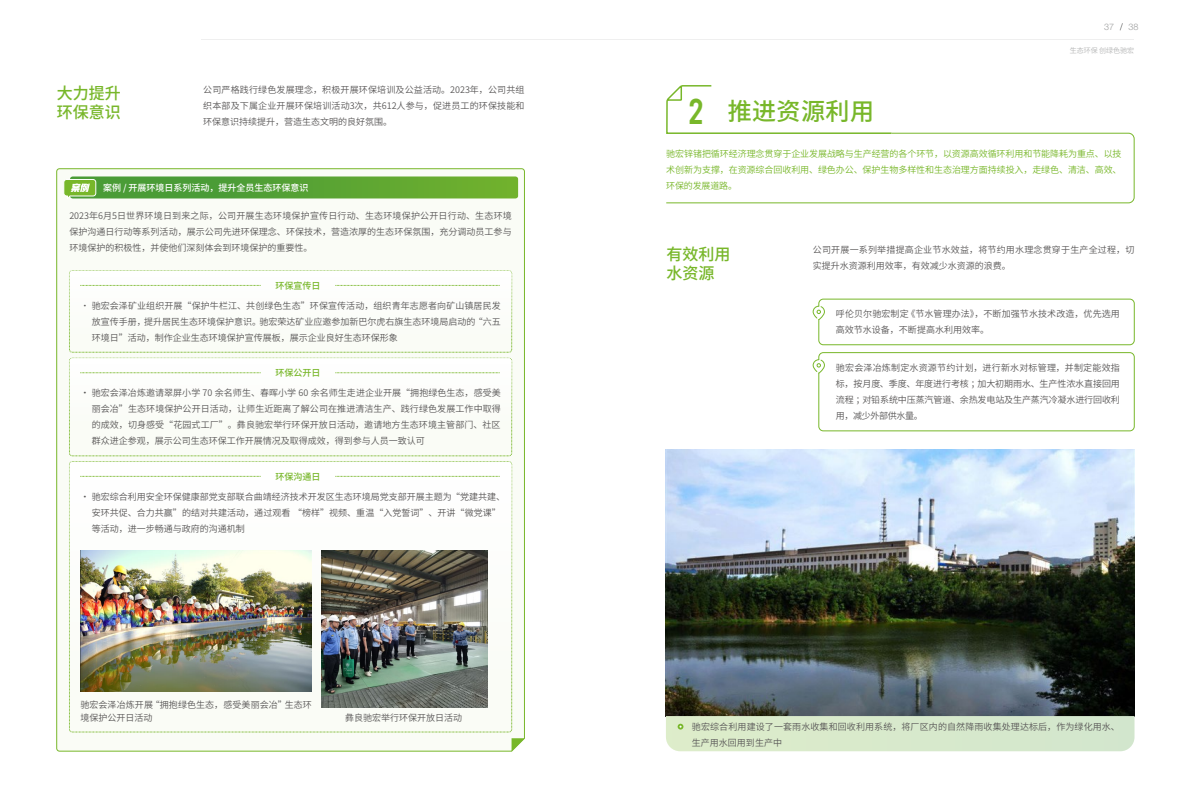
<style>
.page{position:relative;width:1191px;height:808px;background:#fff}
.page>*{position:absolute;margin:0;border:0;box-sizing:border-box;transform-origin:0 0}
.t1{font:500 24px "Source Han Sans CN";letter-spacing:.02em;color:#78b72a}
.t2{font:500 16px/19.2px "Source Han Sans CN";color:#78b72a}
.t3{font:9px/16px "Source Han Sans CN";color:#595757;text-align:justify}
.t4{font:9px/16px "Source Han Sans CN";letter-spacing:-.005em;color:#78b72a;text-align:justify}
.t5{font:9px/16px "Source Han Sans CN";letter-spacing:.02em;color:#595757}
.t6{font:500 9px "Source Han Sans CN";color:#fff}
.t7{font:500 9px "Source Han Sans CN";color:#78b72a}
.t8{font:300 9px "Helvetica Neue LT Std";color:#9fa0a0}
.t9{font:7px "Source Han Sans CN";color:#b5b6b6}
.s1{font-weight:300}
.s2{font-family:"Bebas";font-weight:400;font-size:28.6px}
</style>
<div class="page">
<svg style="left:666px;top:85px;width:468px;height:118px"></svg>
<svg style="left:56px;top:168px;width:469px;height:583px"></svg>
<svg style="left:63px;top:176px;width:455px;height:24px;background:#6aad47"></svg>
<svg style="left:69px;top:271px;width:455px;height:480px"></svg>
<img style="left:80px;top:550px;width:232px;height:141px">
<img style="left:321px;top:550px;width:166px;height:157px">
<div style="left:818px;top:299px;width:316px;height:46px;border:1px solid #78b72a;border-radius:5px"></div>
<svg style="left:812px;top:306px;width:13px;height:14px"></svg>
<div style="left:818px;top:352px;width:316px;height:79px;border:1px solid #78b72a;border-radius:5px"></div>
<svg style="left:812px;top:359px;width:13px;height:14px"></svg>
<img style="left:666px;top:449px;width:468px;height:267px">
<div style="left:666px;top:716px;width:468px;height:35px;background:#d8e9cc"></div>
<hr style="left:202px;top:39px;width:932px;height:1px;background:#efefef">
<h2 class="t2" style="left:57px;top:84px;width:65px">大力提升环保意识</h2>
<p class="t3" style="left:203px;top:82px;width:323px">公司严格践行绿色发展理念，积极开展环保培训及公益活动。2023年，公司共组织本部及下属企业开展环保培训活动3次，共612人参与，促进员工的环保技能和环保意识持续提升，营造生态文明的良好氛围。</p>
<p class="t6" style="left:103px;top:183px;width:207px">案例 / 开展环境日系列活动，提升全员生态环保意识</p>
<p class="t3" style="left:69px;top:208px;width:444px">2023年6月5日世界环境日到来之际，公司开展生态环境保护宣传日行动、生态环境保护公开日行动、生态环境保护沟通日行动等系列活动，展示公司先进环保理念、环保技术，营造浓厚的生态环保氛围，充分调动员工参与环境保护的积极性，并使他们深刻体会到环境保护的重要性。</p>
<p class="t7" style="left:275px;top:280px;width:46px">环保宣传日</p>
<p class="t3" style="left:92px;top:298px;width:411px;text-indent:-11px"><span class="s1">•</span> 驰宏会泽矿业组织开展“保护牛栏江、共创绿色生态”环保宣传活动，组织青年志愿者向矿山镇居民发放宣传手册，提升居民生态环境保护意识。驰宏荣达矿业应邀参加新巴尔虎右旗生态环境局启动的“六五环境日”活动，制作企业生态环境保护宣传展板，展示企业良好生态环保形象</p>
<p class="t7" style="left:275px;top:368px;width:46px">环保公开日</p>
<p class="t3" style="left:92px;top:385px;width:411px;text-indent:-11px">• 驰宏会泽冶炼邀请翠屏小学 70 余名师生、春晖小学 60 余名师生走进企业开展“拥抱绿色生态，感受美丽会冶”生态环境保护公开日活动，让师生近距离了解公司在推进清洁生产、践行绿色发展工作中取得的成效，切身感受“花园式工厂”。彝良驰宏举行环保开放日活动，邀请地方生态环境主管部门、社区群众进企参观，展示公司生态环保工作开展情况及取得成效，得到参与人员一致认可</p>
<p class="t7" style="left:275px;top:471px;width:46px">环保沟通日</p>
<p class="t3" style="left:92px;top:489px;width:415px;text-align:left;text-indent:-11px">• 驰宏综合利用安全环保健康部党支部联合曲靖经济技术开发区生态环境局党支部开展主题为“党建共建、安环共促、合力共赢”的结对共建活动，通过观看 “榜样”视频、重温“入党誓词”、开讲“微党课”等活动，进一步畅通与政府的沟通机制</p>
<p class="t3" style="left:80px;top:699px;width:233px;line-height:13px">驰宏会泽冶炼开展“拥抱绿色生态，感受美丽会冶”生态环境保护公开日活动</p>
<p class="t3" style="left:345px;top:710px;width:118px">彝良驰宏举行环保开放日活动</p>
<p class="t8" style="left:1104px;top:21px;width:12px">37</p>
<p class="t8" style="left:1128px;top:21px;width:12px">38</p>
<p class="t9" style="left:1069px;top:47px;width:66px">生态环保 创绿色驰宏</p>
<h1 class="t1" style="left:688px;top:98px;width:187px"><span class="s2">2</span> 推进资源利用</h1>
<p class="t4" style="left:666px;top:146px;width:457px">驰宏锌锗把循环经济理念贯穿于企业发展战略与生产经营的各个环节，以资源高效循环利用和节能降耗为重点、以技术创新为支撑，在资源综合回收利用、绿色办公、保护生物多样性和生态治理方面持续投入，走绿色、清洁、高效、环保的发展道路。</p>
<h2 class="t2" style="left:666px;top:244px;width:65px">有效利用水资源</h2>
<p class="t5" style="left:813px;top:242px;width:323px">公司开展一系列举措提高企业节水效益，将节约用水理念贯穿于生产全过程，切实提升水资源利用效率，有效减少水资源的浪费。</p>
<p class="t3" style="left:836px;top:306px;width:285px">呼伦贝尔驰宏制定《节水管理办法》，不断加强节水技术改造，优先选用高效节水设备，不断提高水利用效率。</p>
<p class="t3" style="left:836px;top:360px;width:285px">驰宏会泽冶炼制定水资源节约计划，进行新水对标管理，并制定能效指标，按月度、季度、年度进行考核；加大初期雨水、生产性浓水直接回用流程；对铅系统中压蒸汽管道、余热发电站及生产蒸汽冷凝水进行回收利用，减少外部供水量。</p>
<p class="t3" style="left:692px;top:719px;width:429px">驰宏综合利用建设了一套雨水收集和回收利用系统，将厂区内的自然降雨收集处理达标后，作为绿化用水、生产用水回用到生产中</p>
</div>
